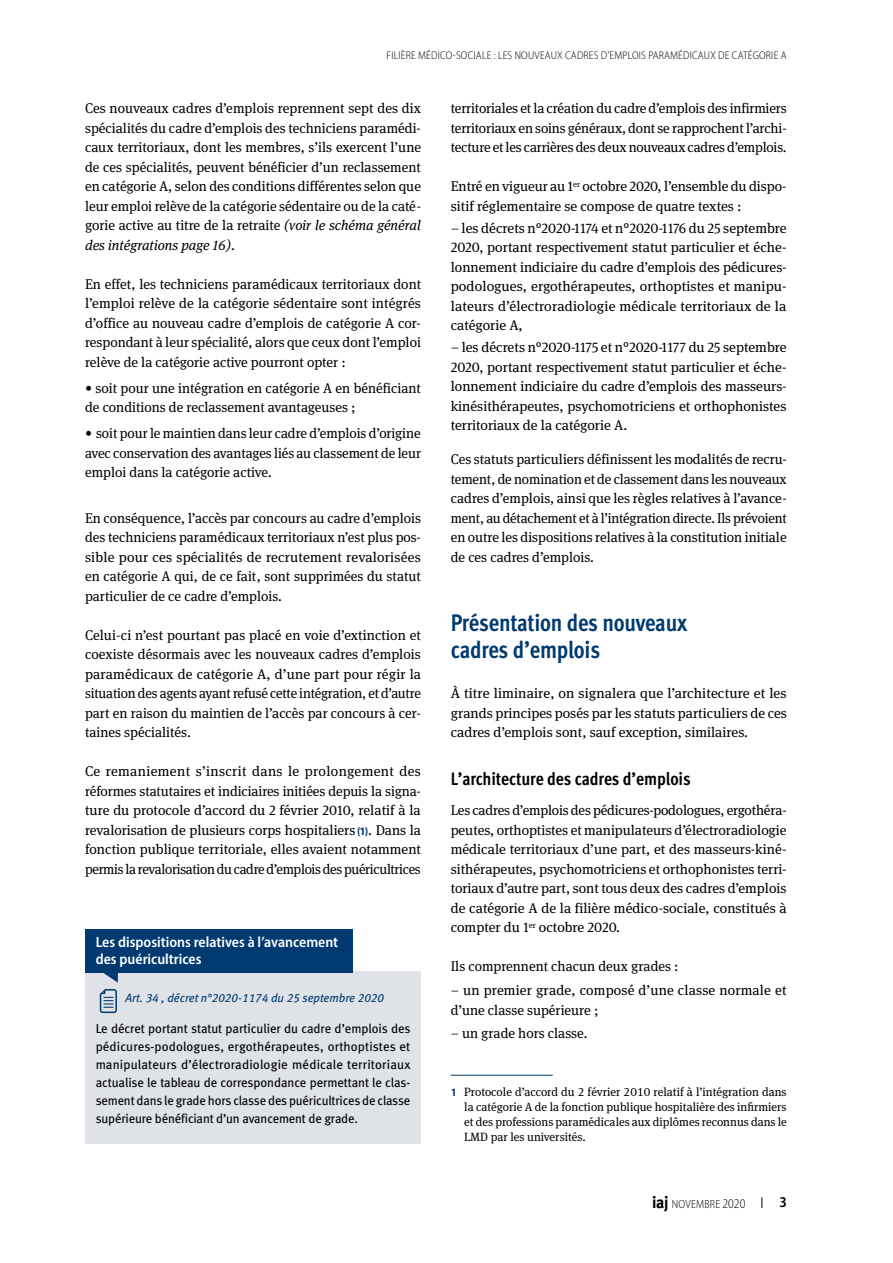
<style>
.page{position:relative;width:893px;height:1263px;background:#fff}
.page>*{position:absolute;margin:0;border:0;box-sizing:border-box;transform-origin:0 0}
.t1{font:24px/27px "Meta Cond Bold LF";letter-spacing:-.01em;color:#003a70}
.t2{font:18px "Meta Cond Bold LF";letter-spacing:-.005em;color:#000}
.t3{font:600 semi-condensed 15px/17.2px "Myriad Pro";color:#fff}
.t4{font:600 semi-condensed 15px "Myriad Pro";color:#000}
.t5{font:14.1px/19.5px "Meta Serif OT";color:#000;text-align:justify}
.t6{font:12.9px/18px "Meta Book LF";letter-spacing:-.01em;color:#000;text-align:justify}
.t7{font:12px/15px "Meta Serif OT";color:#000;text-align:justify}
.t8{font:italic 12px "Meta Book LF";color:#003a70}
.t9{font:300 semi-condensed 11.85px "Myriad Pro";letter-spacing:.02em;color:#000;scale:.95 1}
.t10{font:300 semi-condensed 11.25px "Myriad Pro";letter-spacing:.02em;color:#000}
.s1{font-style:italic}
.s2{font-family:"Myriad Pro";font-weight:700;font-size:11.25px;color:#003a70}
.s3{font-family:"Myriad Pro";font-weight:700;font-size:11.25px;color:#fff}
.s4{font-family:"Meta Bold LF";font-weight:400;font-stretch:normal;font-size:16.5px}
.s5{font-size:13.35px}
</style>
<div class="page">
<hr style="left:451px;top:1075px;width:102px;height:1px;background:#003a70">
<div style="left:85px;top:972px;width:336px;height:172px;background:#dfe2e6"></div>
<div style="left:100px;top:989px;width:17px;height:24px;border:2px solid #003a70;border-radius:2px"></div>
<div style="left:85px;top:929px;width:268px;height:44px;background:#003a70"></div>
<svg style="left:99px;top:973px;width:19px;height:35px"></svg>
<p class="t10" style="left:387px;top:49px;width:402px">FILIÈRE MÉDICO-SOCIALE : LES NOUVEAUX CADRES D’EMPLOIS PARAMÉDICAUX DE CATÉGORIE A</p>
<p class="t5" style="left:85px;top:99px;width:338px">Ces nouveaux cadres d’emplois reprennent sept des dix spécialités du cadre d’emplois des techniciens paramédi&shy;caux territoriaux, dont les membres, s’ils exercent l’une de ces spécialités, peuvent bénéficier d’un reclassement en catégorie A, selon des conditions différentes selon que leur emploi relève de la catégorie sédentaire ou de la caté&shy;gorie active au titre de la retraite <span class="s1">(voir le schéma général des intégrations page 16)</span>.</p>
<p class="t5" style="left:85px;top:275px;width:338px">En effet, les techniciens paramédicaux territoriaux dont l’emploi relève de la catégorie sédentaire sont intégrés d’office au nouveau cadre d’emplois de catégorie A cor&shy;respondant à leur spécialité, alors que ceux dont l’emploi relève de la catégorie active pourront opter :</p>
<p class="t5" style="left:85px;top:378px;width:337px">• soit pour une intégration en catégorie A en bénéficiant de conditions de reclassement avantageuses ;</p>
<p class="t5" style="left:85px;top:424px;width:337px">• soit pour le maintien dans leur cadre d’emplois d’origine avec conservation des avantages liés au classement de leur emploi dans la catégorie active.</p>
<p class="t5" style="left:85px;top:509px;width:337px">En conséquence, l’accès par concours au cadre d’emplois des techniciens paramédicaux territoriaux n’est plus pos&shy;sible pour ces spécialités de recrutement revalorisées en catégorie A qui, de ce fait, sont supprimées du statut particulier de ce cadre d’emplois.</p>
<p class="t5" style="left:85px;top:626px;width:338px">Celui-ci n’est pourtant pas placé en voie d’extinction et coexiste désormais avec les nouveaux cadres d’emplois paramédicaux de catégorie A, d’une part pour régir la situation des agents ayant refusé cette intégration, et d’autre part en raison du maintien de l’accès par concours à cer&shy;taines spécialités.</p>
<p class="t5" style="left:85px;top:762px;width:338px">Ce remaniement s’inscrit dans le prolongement des réformes statutaires et indiciaires initiées depuis la signa&shy;ture du protocole d’accord du 2 février 2010, relatif à la revalorisation de plusieurs corps hospitaliers <span class="s2">(1)</span>. Dans la fonction publique territoriale, elles avaient notamment permis la revalorisation du cadre d’emplois des puéricultrices</p>
<p class="t3" style="left:96px;top:933px;width:244px">Les dispositions relatives à l’avancement des puéricultrices</p>
<p class="t8" style="left:125px;top:990px;width:260px">Art. 34 , décret n°2020-1174 du 25 septembre 2020</p>
<p class="t6" style="left:96px;top:1019px;width:316px">Le décret portant statut particulier du cadre d’emplois des pédicures-podologues, ergothérapeutes, orthoptistes et manipulateurs d’électroradiologie médicale territoriaux actualise le tableau de correspondance permettant le clas&shy;sement dans le grade hors classe des puéricultrices de classe supérieure bénéficiant d’un avancement de grade.</p>
<p class="t5" style="left:451px;top:99px;width:338px">territoriales et la création du cadre d’emplois des infirmiers territoriaux en soins généraux, dont se rapprochent l’archi&shy;tecture et les carrières des deux nouveaux cadres d’emplois.</p>
<p class="t5" style="left:451px;top:177px;width:337px">Entré en vigueur au 1<sup>er</sup> octobre 2020, l’ensemble du dispo&shy;sitif réglementaire se compose de quatre textes :<span class="s3">(1)</span></p>
<p class="t5" style="left:451px;top:219px;width:337px">– les décrets n°2020-1174 et n°2020-1176 du 25 septembre 2020, portant respectivement statut particulier et éche&shy;lonnement indiciaire du cadre d’emplois des pédicures&shy;podologues, ergothérapeutes, orthoptistes et manipu&shy;lateurs d’électroradiologie médicale territoriaux de la catégorie A,</p>
<p class="t5" style="left:451px;top:338px;width:337px">– les décrets n°2020-1175 et n°2020-1177 du 25 septembre 2020, portant respectivement statut particulier et éche&shy;lonnement indiciaire du cadre d’emplois des masseurs&shy;kinésithérapeutes, psychomotriciens et orthophonistes territoriaux de la catégorie A.</p>
<p class="t5" style="left:451px;top:450px;width:338px">Ces statuts particuliers définissent les modalités de recru&shy;tement, de nomination et de classement dans les nouveaux cadres d’emplois, ainsi que les règles relatives à l’avance&shy;ment, au détachement et à l’intégration directe. Ils prévoient en outre les dispositions relatives à la constitution initiale de ces cadres d’emplois.</p>
<h1 class="t1" style="left:451px;top:609px;width:238px">Présentation des nouveaux cadres d’emplois</h1>
<p class="t5" style="left:451px;top:684px;width:338px">À titre liminaire, on signalera que l’architecture et les grands principes posés par les statuts particuliers de ces cadres d’emplois sont, sauf exception, similaires.</p>
<p class="t2" style="left:451px;top:769px;width:241px">L’architecture des cadres d’emplois</p>
<p class="t5" style="left:451px;top:801px;width:337px">Les cadres d’emplois des pédicures-podologues, ergothéra&shy;peutes, orthoptistes et manipulateurs d’électroradiologie médicale territoriaux d’une part, et des masseurs-kiné&shy;sithérapeutes, psychomotriciens et orthophonistes terri&shy;toriaux d’autre part, sont tous deux des cadres d’emplois de catégorie A de la filière médico-sociale, constitués à compter du 1<sup>er</sup> octobre 2020.</p>
<p class="t5" style="left:451px;top:957px;width:229px">Ils comprennent chacun deux grades :</p>
<p class="t5" style="left:451px;top:981px;width:337px">– un premier grade, composé d’une classe normale et d’une classe supérieure ;</p>
<p class="t5" style="left:451px;top:1024px;width:138px">– un grade hors classe.</p>
<p class="t7" style="left:464px;top:1085px;width:324px;text-indent:-14px"><span class="s2">1</span> Protocole d’accord du 2 février 2010 relatif à l’intégration dans la catégorie A de la fonction publique hospitalière des infirmiers et des professions paramédicales aux diplômes reconnus dans le LMD par les universités.</p>
<p class="t9" style="left:652px;top:1197px;width:100px"><span class="s4">iaj</span> NOVEMBRE <span class="s5">2020</span></p>
<p class="t4" style="left:780px;top:1193px;width:9px">3</p>
</div>
